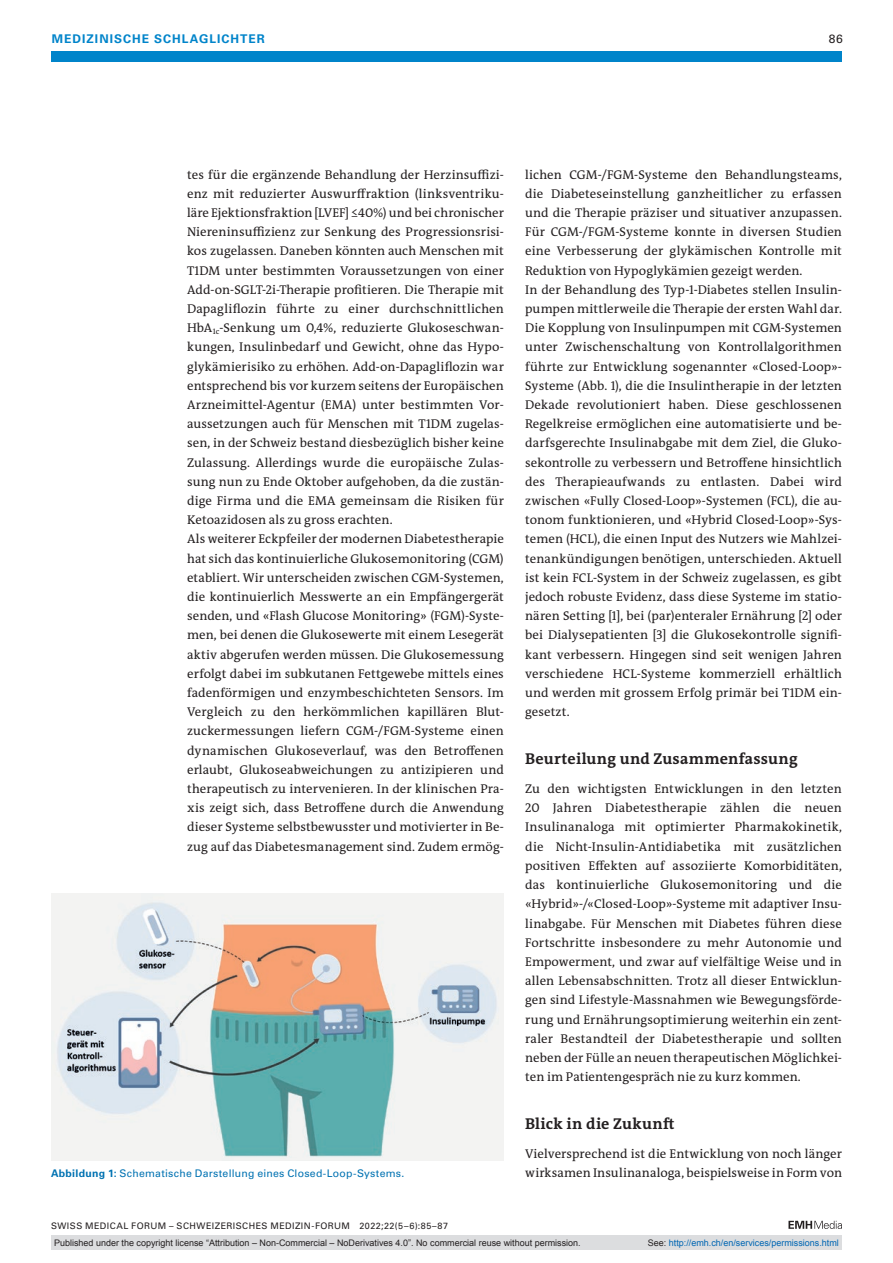
<style>
.page{position:relative;width:893px;height:1263px;background:#fff}
.page>*{position:absolute;margin:0;border:0;box-sizing:border-box;transform-origin:0 0}
.section-h1{font:700 15.75px "The Antiqua B W7";letter-spacing:.015em;color:#231f20}
.section-pn{font:12.75px/19.2px "The Antiqua B W5 Plain";letter-spacing:.005em;color:#231f20;text-align:justify}
.ressort{font:700 12px "Univers LT Std";color:#0084ca}
.ressort-2{font:12px "Univers LT Std";color:#231f20}
.fig-caption{font:10.5px "Univers LT Std";letter-spacing:.025em;color:#0072b2}
.t1{font:9px "Arial";color:#231f20}
.fusszeile{font:9px "Univers LT Std";letter-spacing:.05em;color:#231f20}
.t2{font:9px "Arial";color:#0066b3}
.s1{font-weight:700}
.s2{color:#231f20}
</style>
<div class="page">
<div style="left:51px;top:51px;width:791px;height:11px;background:#0084ca"></div>
<svg style="left:788px;top:1221px;width:54px;height:8px"></svg>
<img style="left:51px;top:894px;width:453px;height:267px">
<div style="left:51px;top:1235px;width:791px;height:15px;background:#dcdddf"></div>
<p class="ressort" style="left:52px;top:31px;width:21px">MEDIZINISCHE</p>
<p class="ressort" style="left:154px;top:31px;width:19px">SCHLAGLICHTER</p>
<p class="ressort-2" style="left:829px;top:31px;width:16px">86</p>
<p class="section-pn" style="left:187px;top:165px;width:318px">tes für die ergänzende Behandlung der Herzinsuffizi&shy;enz mit reduzierter Auswurffraktion (linksventriku&shy;läre Ejektionsfraktion [LVEF] ≤40%) und bei chronischer Niereninsuffizienz zur Senkung des Progressionsrisi&shy;kos zugelassen. Daneben könnten auch Menschen mit T1DM unter bestimmten Voraussetzungen von einer Add-on-SGLT-2i-Therapie profitieren. Die Therapie mit Dapagliflozin führte zu einer durchschnittlichen HbA<sub>1c</sub>-Senkung um 0,4%, reduzierte Glukoseschwan&shy;kungen, Insulinbedarf und Gewicht, ohne das Hypo&shy;glykämierisiko zu erhöhen. Add-on-Dapagliflozin war entsprechend bis vor kurzem seitens der Europäischen Arzneimittel-Agentur (EMA) unter bestimmten Vor&shy;aussetzungen auch für Menschen mit T1DM zugelas&shy;sen, in der Schweiz bestand diesbezüglich bisher keine Zulassung. Allerdings wurde die europäische Zulas&shy;sung nun zu Ende Oktober aufgehoben, da die zustän&shy;dige Firma und die EMA gemeinsam die Risiken für Ketoazidosen als zu gross erachten.</p>
<p class="section-pn" style="left:187px;top:530px;width:318px">Als weiterer Eckpfeiler der modernen Diabetestherapie hat sich das kontinuierliche Glukosemonitoring (CGM) etabliert. Wir unterscheiden zwischen CGM-Systemen, die kontinuierlich Messwerte an ein Empfängergerät senden, und «Flash Glucose Monitoring» (FGM)-Syste&shy;men, bei denen die Glukosewerte mit einem Lesegerät aktiv abgerufen werden müssen. Die Glukosemessung erfolgt dabei im subkutanen Fettgewebe mittels eines fadenförmigen und enzymbeschichteten Sensors. Im Vergleich zu den herkömmlichen kapillären Blut&shy;zuckermessungen liefern CGM-/FGM-Systeme einen dynamischen Glukoseverlauf, was den Betroffenen erlaubt, Glukoseabweichungen zu antizipieren und therapeutisch zu intervenieren. In der klinischen Pra&shy;xis zeigt sich, dass Betroffene durch die Anwendung dieser Systeme selbstbewusster und motivierter in Be&shy;zug auf das Diabetesmanagement sind. Zudem ermög-</p>
<p class="fig-caption" style="left:51px;top:1167px;width:355px"><span class="s1">ABBILDUNG 1:</span> Schematische Darstellung eines Closed-Loop-Systems.</p>
<p class="fusszeile" style="left:51px;top:1220px;width:399px">SWISS MEDICAL FORUM – SCHWEIZERISCHES MEDIZIN-FORUM 2022;22(5–6):85–87</p>
<p class="section-pn" style="left:525px;top:165px;width:318px">lichen CGM-/FGM-Systeme den Behandlungsteams, die Diabeteseinstellung ganzheitlicher zu erfassen und die Therapie präziser und situativer anzupassen.<br>Für CGM-/FGM-Systeme konnte in diversen Studien eine Verbesserung der glykämischen Kontrolle mit Reduktion von Hypoglykämien gezeigt werden.</p>
<p class="section-pn" style="left:525px;top:280px;width:318px">In der Behandlung des Typ-1-Diabetes stellen Insulin&shy;pumpen mittlerweile die Therapie der ersten Wahl dar.<br>Die Kopplung von Insulinpumpen mit CGM-Systemen unter Zwischenschaltung von Kontrollalgorithmen führte zur Entwicklung sogenannter «Closed-Loop»- Systeme (Abb. 1), die die Insulintherapie in der letzten Dekade revolutioniert haben. Diese geschlossenen Regelkreise ermöglichen eine automatisierte und be&shy;darfsgerechte Insulinabgabe mit dem Ziel, die Gluko&shy;sekontrolle zu verbessern und Betroffene hinsichtlich des Therapieaufwands zu entlasten. Dabei wird zwischen «Fully Closed-Loop»-Systemen (FCL), die au&shy;tonom funktionieren, und «Hybrid Closed-Loop»-Sys&shy;temen (HCL), die einen Input des Nutzers wie Mahlzei&shy;tenankündigungen benötigen, unterschieden. Aktuell ist kein FCL-System in der Schweiz zugelassen, es gibt jedoch robuste Evidenz, dass diese Systeme im statio&shy;nären Setting [1], bei (par)enteraler Ernährung [2] oder bei Dialysepatienten [3] die Glukosekontrolle signifi&shy;kant verbessern. Hingegen sind seit wenigen Jahren verschiedene HCL-Systeme kommerziell erhältlich und werden mit grossem Erfolg primär bei T1DM ein&shy;gesetzt.</p>
<p class="section-h1" style="left:525px;top:749px;width:274px">Beurteilung und Zusammenfassung</p>
<p class="section-pn" style="left:525px;top:779px;width:318px">Zu den wichtigsten Entwicklungen in den letzten 20 Jahren Diabetestherapie zählen die neuen Insulinanaloga mit optimierter Pharmakokinetik, die Nicht-Insulin-Antidiabetika mit zusätzlichen positiven Effekten auf assoziierte Komorbiditäten, das kontinuierliche Glukosemonitoring und die «Hybrid»-/«Closed-Loop»-Systeme mit adaptiver Insu&shy;linabgabe. Für Menschen mit Diabetes führen diese Fortschritte insbesondere zu mehr Autonomie und Empowerment, und zwar auf vielfältige Weise und in allen Lebensabschnitten. Trotz all dieser Entwicklun&shy;gen sind Lifestyle-Massnahmen wie Bewegungsförde&shy;rung und Ernährungsoptimierung weiterhin ein zent&shy;raler Bestandteil der Diabetestherapie und sollten neben der Fülle an neuen therapeutischen Möglichkei&shy;ten im Patientengespräch nie zu kurz kommen.</p>
<p class="section-h1" style="left:525px;top:1114px;width:151px">Blick in die Zukunft</p>
<p class="section-pn" style="left:525px;top:1144px;width:318px">Vielversprechend ist die Entwicklung von noch länger wirksamen Insulinanaloga, beispielsweise in Form von</p>
<p class="t1" style="left:54px;top:1237px;width:528px">Published under the copyright license “Attribution – Non-Commercial – NoDerivatives 4.0”. No commercial reuse without permission.</p>
<p class="t2" style="left:648px;top:1237px;width:193px"><span class="s2">See:</span> http://emh.ch/en/services/permissions.html</p>
</div>
